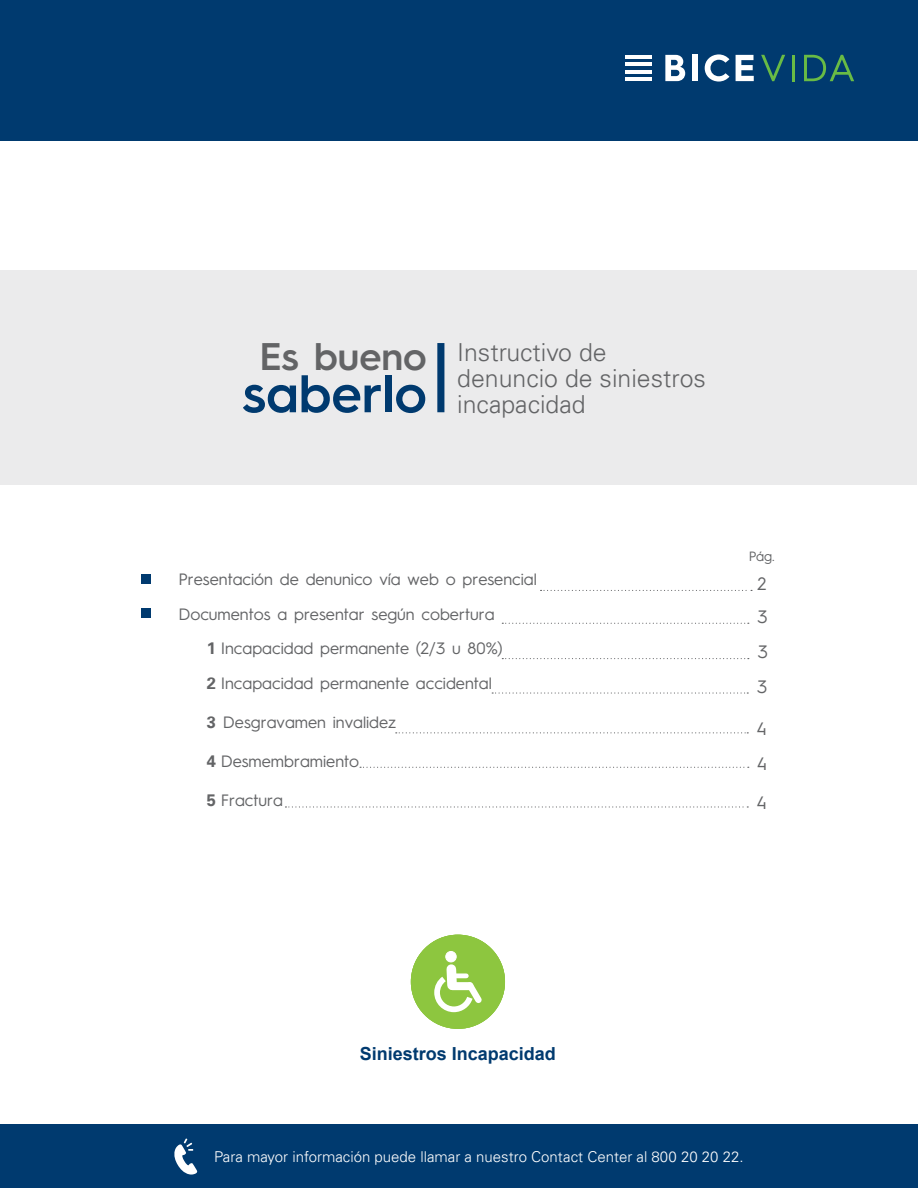
<style>
.page{position:relative;width:918px;height:1188px;background:#fff}
.page>*{position:absolute;margin:0;border:0;box-sizing:border-box;transform-origin:0 0}
.t1{font:600 53.1px "Hurme Geometric Sans 3";color:#003a6f}
.t2{font:600 38.55px "Hurme Geometric Sans 3";color:#636466}
.t3{font:300 24.9px/26px "Univers LT";color:#636466}
.t4{font:700 18px "Arial";color:#003a6f}
.t5{font:18px/34.5px "Hurme Geometric Sans 3";color:#636466}
.t6{font:16.5px "Hurme Geometric Sans 3";color:#636466}
.t7{font:300 15px "Univers LT";color:#fff}
.t8{font:13.5px "Hurme Geometric Sans 3";color:#636466}
.s1{font-family:"Univers LT";font-weight:700}
</style>
<div class="page">
<div style="left:0;top:270px;width:916px;height:215px;background:#ebebec"></div>
<div style="left:0;top:1px;width:918px;height:140px;background:#003a6f"></div>
<svg style="left:761px;top:55px;width:24px;height:26px"></svg>
<hr style="left:792px;top:55px;width:3px;height:26px;background:#69bb45">
<svg style="left:804px;top:55px;width:50px;height:26px"></svg>
<hr style="left:625px;top:55px;width:27px;height:4px;background:#fff">
<hr style="left:625px;top:63px;width:27px;height:3px;background:#fff">
<hr style="left:625px;top:70px;width:27px;height:4px;background:#fff">
<hr style="left:625px;top:78px;width:27px;height:3px;background:#fff">
<svg style="left:665px;top:55px;width:20px;height:26px"></svg>
<div style="left:692px;top:55px;width:6px;height:26px;background:#fff"></div>
<svg style="left:705px;top:54px;width:24px;height:28px"></svg>
<svg style="left:736px;top:55px;width:18px;height:26px"></svg>
<div style="left:141px;top:574px;width:10px;height:10px;background:#003a6f"></div>
<div style="left:141px;top:608px;width:10px;height:10px;background:#003a6f"></div>
<svg style="left:541px;top:590px;width:211px;height:1px"></svg>
<svg style="left:502px;top:658px;width:247px;height:1px"></svg>
<svg style="left:492px;top:692px;width:256px;height:2px"></svg>
<svg style="left:396px;top:732px;width:352px;height:1px"></svg>
<svg style="left:502px;top:623px;width:247px;height:1px"></svg>
<div style="left:0;top:1125px;width:918px;height:63px;background:#003a6f"></div>
<svg style="left:174px;top:1139px;width:24px;height:36px"></svg>
<div style="left:437px;top:343px;width:7px;height:69px;background:#003a6f"></div>
<svg style="left:411px;top:935px;width:94px;height:94px"></svg>
<svg style="left:360px;top:767px;width:389px;height:1px"></svg>
<svg style="left:285px;top:806px;width:463px;height:2px"></svg>
<h2 class="t2" style="left:260px;top:329px;width:169px">Es bueno</h2>
<h1 class="t1" style="left:242px;top:356px;width:186px">saberlo</h1>
<h3 class="t3" style="left:457px;top:340px;width:250px">Instructivo de denuncio de siniestros incapacidad</h3>
<p class="t6" style="left:178px;top:568px;width:360px">Presentación de denunico vía web o presencial</p>
<p class="t6" style="left:178px;top:602px;width:318px">Documentos a presentar según cobertura</p>
<p class="t6" style="left:207px;top:637px;width:297px"><span class="s1">1</span> Incapacidad permanente (2/3 u 80%)</p>
<p class="t6" style="left:207px;top:671px;width:286px"><span class="s1">2</span> Incapacidad permanente accidental</p>
<p class="t6" style="left:207px;top:710px;width:191px"><span class="s1">3</span> Desgravamen invalidez</p>
<p class="t6" style="left:207px;top:749px;width:154px"><span class="s1">4</span> Desmembramiento</p>
<p class="t6" style="left:207px;top:788px;width:78px"><span class="s1">5</span> Fractura</p>
<p class="t8" style="left:749px;top:547px;width:28px">Pág.</p>
<p class="t5" style="left:758px;top:565px;width:11px">2</p>
<p class="t5" style="left:757px;top:598px;width:12px">3</p>
<p class="t5" style="left:757px;top:634px;width:12px">3<br>3</p>
<p class="t5" style="left:756px;top:711px;width:12px">4</p>
<p class="t5" style="left:757px;top:745px;width:12px">4</p>
<p class="t5" style="left:756px;top:785px;width:12px">4</p>
<p class="t4" style="left:360px;top:1042px;width:198px">Siniestros Incapacidad</p>
<p class="t7" style="left:225px;top:1148px;width:520px">Para mayor información puede llamar a nuestro Contact Center al 800 20 20 22.</p>
<p class="t7" style="left:542px;top:1148px;width:214px">Contact Center al 800 20 20 22.</p>
<p class="t7" style="left:214px;top:1148px;width:314px">Par mayor información puede llamar a nuestro</p>
</div>
